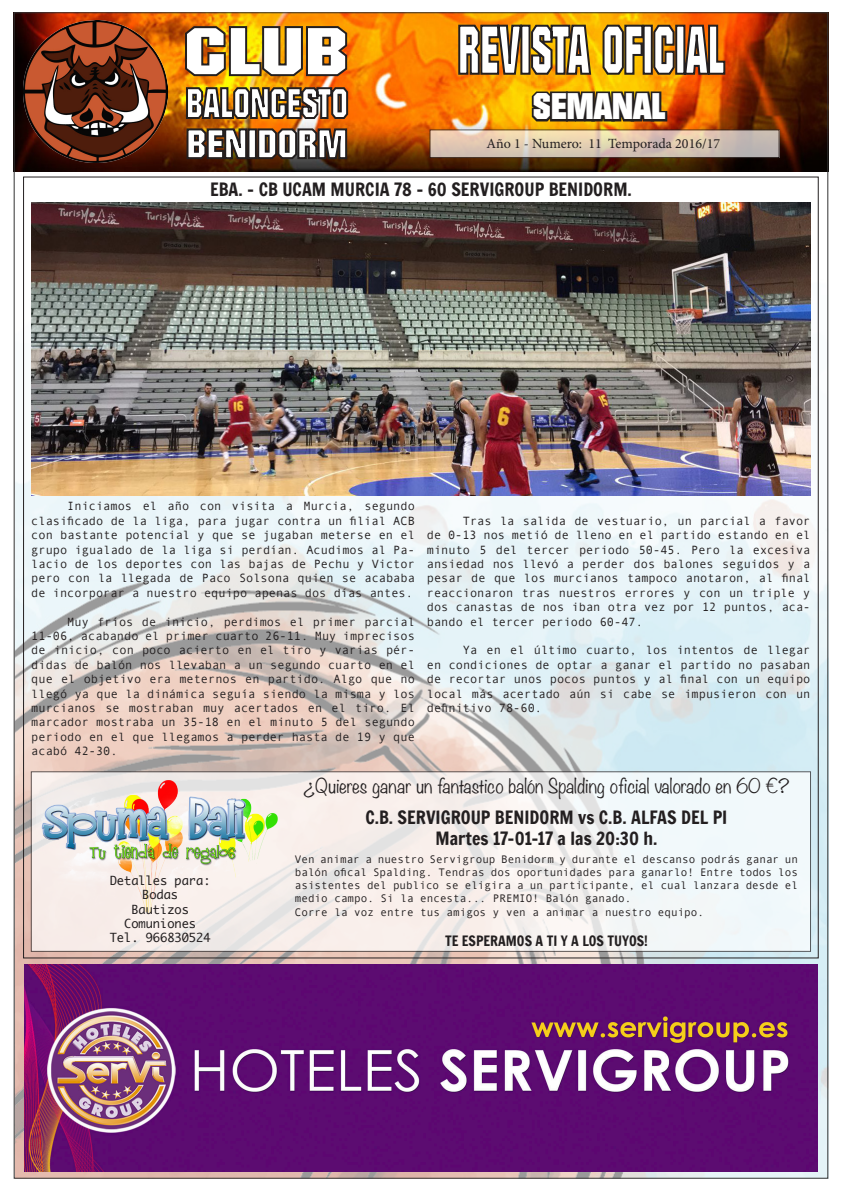
<style>
.page{position:relative;width:842px;height:1191px;background:#fff}
.page>*{position:absolute;margin:0;border:0;box-sizing:border-box;transform-origin:0 0}
.t1{font:36px "NCAA Purdue Boilermakers";color:#fff}
.t2{font:18px "Francois One";color:#231f20}
.t3{font:300 18px "Noteworthy";color:#231f20}
.t4{font:14px "Minion Pro";color:#231f20}
.t5{font:14px "Francois One";color:#231f20}
.t6{font:12px/14.4px "Andale Mono";color:#231f20;text-align:justify}
.t7{font:12px "Monaco";color:#231f20}
.t8{font:11px/13.2px "Andale Mono";color:#231f20;text-align:justify}
</style>
<div class="page">
<img style="left:16px;top:171px;width:810px;height:1005px">
<img style="left:16px;top:14px;width:810px;height:157px">
<img style="left:23px;top:20px;width:145px;height:142px">
<svg style="left:183px;top:25px;width:166px;height:154px"></svg>
<svg style="left:457px;top:14px;width:269px;height:159px"></svg>
<svg style="left:431px;top:131px;width:347px;height:25px;background:#dbc7b2"></svg>
<div style="left:429px;top:129px;width:351px;height:29px;border:1px solid #231f20"></div>
<img style="left:24px;top:964px;width:794px;height:207px">
<svg style="left:31px;top:771px;width:780px;height:181px;fill:#f3f0ed"></svg>
<img style="left:31px;top:202px;width:779px;height:294px">
<img style="left:36px;top:774px;width:249px;height:141px">
<p class="t1" style="left:533px;top:85px;width:134px">SEMANAL</p>
<p class="t4" style="left:486px;top:134px;width:235px">Año 1 - Numero: 11 Temporada 2016/17</p>
<p class="t2" style="left:210px;top:176px;width:423px">EBA. - CB UCAM MURCIA 78 - 60 SERVIGROUP BENIDORM.</p>
<p class="t6" style="left:31px;top:498px;width:385px;text-indent:36px">Iniciamos el año con visita a Murcia, segundo clasificado de la liga, para jugar contra un filial ACB con bastante potencial y que se jugaban meterse en el grupo igualado de la liga si perdían. Acudimos al Pa&shy;lacio de los deportes con las bajas de Pechu y Victor pero con la llegada de Paco Solsona quien se acababa de incorporar a nuestro equipo apenas dos días antes.</p>
<p class="t6" style="left:31px;top:613px;width:385px;text-indent:36px">Muy fríos de inicio, perdimos el primer parcial 11-06, acabando el primer cuarto 26-11. Muy imprecisos de inicio, con poco acierto en el tiro y varias pér&shy;didas de balón nos llevaban a un segundo cuarto en el que el objetivo era meternos en partido. Algo que no llegó ya que la dinámica seguía siendo la misma y los murcianos se mostraban muy acertados en el tiro. El marcador mostraba un 35-18 en el minuto 5 del segundo periodo en el que llegamos a perder hasta de 19 y que acabó 42-30.</p>
<p class="t6" style="left:427px;top:513px;width:385px;text-indent:36px">Tras la salida de vestuario, un parcial a favor de 0-13 nos metió de lleno en el partido estando en el minuto 5 del tercer periodo 50-45. Pero la excesiva ansiedad nos llevó a perder dos balones seguidos y a pesar de que los murcianos tampoco anotaron, al final reaccionaron tras nuestros errores y con un triple y dos canastas de nos iban otra vez por 12 puntos, aca&shy;bando el tercer periodo 60-47.</p>
<p class="t6" style="left:427px;top:642px;width:385px;text-indent:36px">Ya en el último cuarto, los intentos de llegar en condiciones de optar a ganar el partido no pasaban de recortar unos pocos puntos y al final con un equipo local más acertado aún si cabe se impusieron con un definitivo 78-60.</p>
<p class="t7" style="left:110px;top:870px;width:102px">Detalles para:</p>
<p class="t7" style="left:142px;top:884px;width:37px">Bodas</p>
<p class="t7" style="left:131px;top:898px;width:59px">Bautizos</p>
<p class="t7" style="left:124px;top:913px;width:74px">Comuniones</p>
<p class="t7" style="left:110px;top:927px;width:102px">Tel. 966830524</p>
<p class="t3" style="left:303px;top:770px;width:487px">¿Quieres ganar un fantastico balón Spalding oficial valorado en 60 €?</p>
<p class="t2" style="left:365px;top:804px;width:363px">C.B. SERVIGROUP BENIDORM vs C.B. ALFAS DEL PI</p>
<p class="t2" style="left:435px;top:825px;width:223px">Martes 17-01-17 a las 20:30 h.</p>
<p class="t8" style="left:295px;top:851px;width:505px">Ven animar a nuestro Servigroup Benidorm y durante el descanso podrás ganar un balón ofical Spalding. Tendras dos oportunidades para ganarlo! Entre todos los asistentes del publico se eligira a un participante, el cual lanzara desde el medio campo. Si la encesta... PREMIO! Balón ganado.</p>
<p class="t8" style="left:295px;top:904px;width:411px">Corre la voz entre tus amigos y ven a animar a nuestro equipo.</p>
<p class="t5" style="left:445px;top:930px;width:204px">TE ESPERAMOS A TI Y A LOS TUYOS!</p>
</div>
